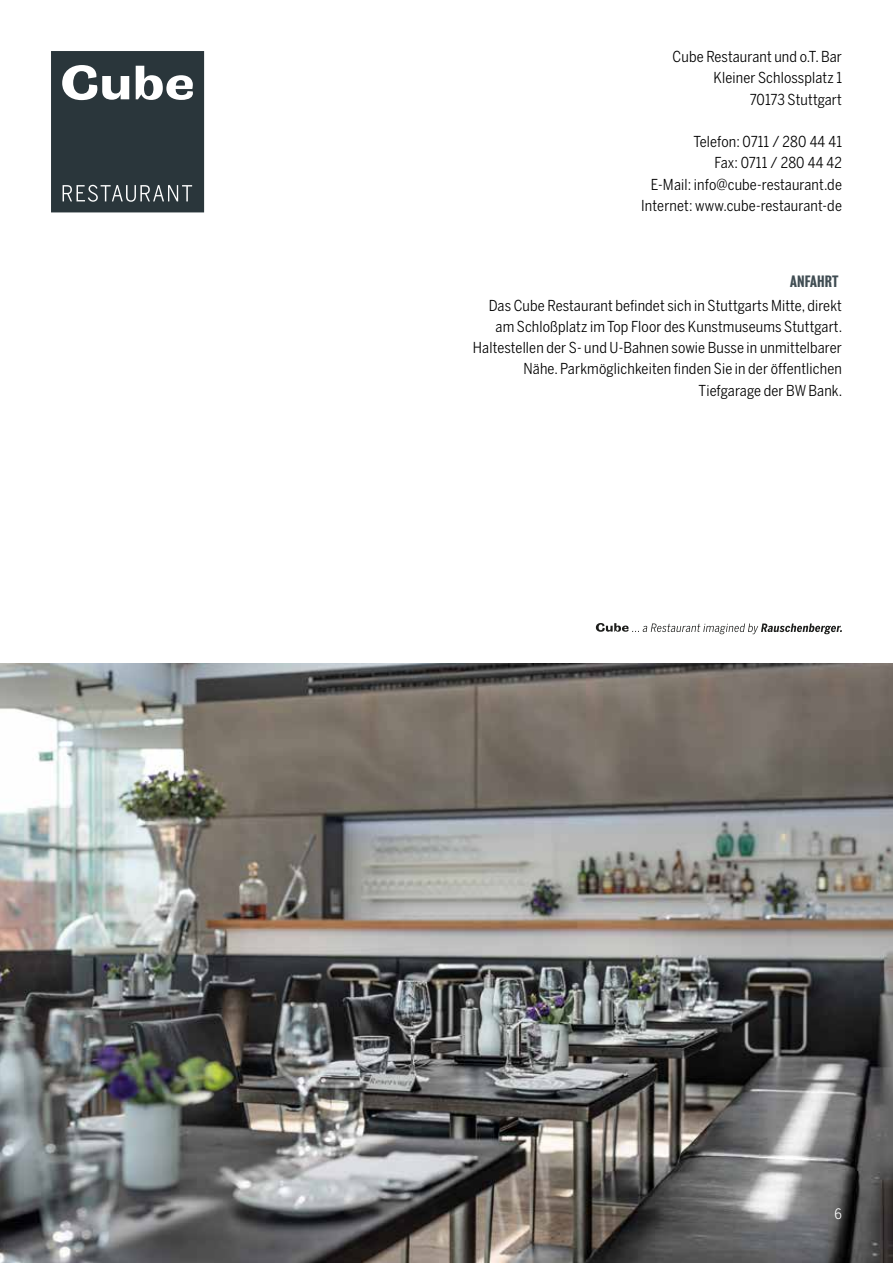
<style>
.page{position:relative;width:893px;height:1263px;background:#fff}
.page>*{position:absolute;margin:0;border:0;box-sizing:border-box;transform-origin:0 0}
.t1{font:15px/21.3px "Benton Sans Cond";letter-spacing:.01em;color:#000;text-align:right}
.t2{font:15px "Bureau Grotesque Three Five";letter-spacing:.01em;color:#404d53}
.t3{font:14.25px "Benton Sans Cond";color:#fff}
</style>
<div class="page">
<img style="left:0;top:663px;width:893px;height:600px">
<svg style="left:596px;top:623px;width:246px;height:11px"></svg>
<svg style="left:51px;top:51px;width:153px;height:161px;background:#414c50"></svg>
<p class="t1" style="left:673px;top:46px;width:171px">Cube Restaurant und o.T. Bar<br>Kleiner Schlossplatz 1<br>70173 Stuttgart</p>
<p class="t1" style="left:641px;top:131px;width:202px">Telefon: 0711 / 280 44 41<br>Fax: 0711 / 280 44 42<br>E-Mail: info@cube-restaurant.de<br>Internet: www.cube-restaurant-de</p>
<p class="t2" style="left:790px;top:272px;width:50px">ANFAHRT</p>
<p class="t1" style="left:473px;top:294px;width:371px">Das Cube Restaurant befindet sich in Stuttgarts Mitte, direkt am Schloßplatz im Top Floor des Kunstmuseums Stuttgart.<br>Haltestellen der S- und U-Bahnen sowie Busse in unmittelbarer Nähe. Parkmöglichkeiten finden Sie in der öffentlichen Tiefgarage der BW Bank.</p>
<p class="t3" style="left:834px;top:1205px;width:9px">6</p>
</div>
